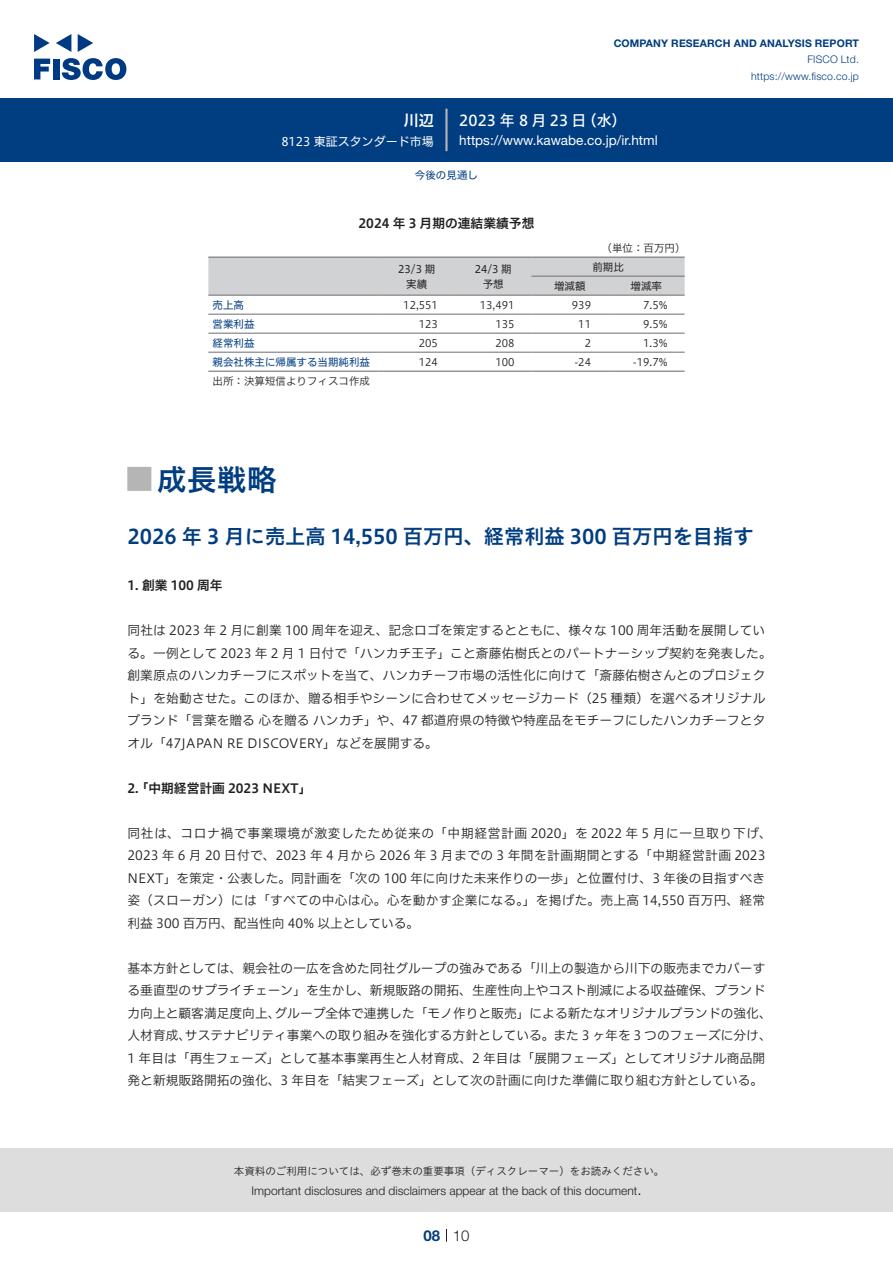
<style>
.page{position:relative;width:893px;height:1263px;background:#fff}
.page>*{position:absolute;margin:0;border:0;box-sizing:border-box;transform-origin:0 0}
.t1{font:30px "Hiragino UD Sans Std N W6";color:#003d81}
.t2{font:24px "Hiragino UD Sans Std N W6";color:#b5b5b6}
.中タイトル{font:20.25px "Hiragino UD Sans Std W6";color:#003d81}
.t3{font:15px "Hiragino UD Sans F Std N W5";letter-spacing:.21em;color:#fff}
.t4{font:300 15px "Helvetica Neue LT Std";color:#231f20}
.t5{font:15px "Hiragino UD Sans F Std N W6";color:#fff}
.t6{font:700 15px "Helvetica Neue LT Std";color:#003d81}
.t7{font:13.5px "Helvetica Neue LT Std";color:#fff}
.本文{font:12.75px/22.5px "Hiragino UD Sans F Std N W3";color:#231f20}
.本文-2{font:12.75px/22.5px "Hiragino UD Sans F Std N W3";letter-spacing:.02em;color:#231f20}
.小タイトル{font:12.75px "Hiragino UD Sans F Std N W6";color:#231f20}
.チャートタイトル{font:12.75px "Hiragino UD Sans F Std N W6";color:#231f20}
.t8{font:300 12px "Helvetica Neue LT Std";color:#231f20}
.t9{font:12px "Hiragino UD Sans F Std N W4";color:#fff}
.表数字{font:10.5px "Hiragino UD Sans F Std N W3";color:#231f20}
.t10{font:10.5px "Hiragino UD Sans Std W3";color:#231f20}
.t11{font:700 10.5px "Helvetica Neue LT Std";letter-spacing:.015em;color:#003d81}
.t12{font:300 10.5px/16.5px "Helvetica Neue LT Std";letter-spacing:.015em;color:#003d81;text-align:right}
.表左{font:10.5px "Hiragino UD Sans F Std N W4";color:#003d81}
.表上{font:10.5px "Hiragino UD Sans F Std N W4";color:#231f20}
.表組み基本スタイル{font:10.5px "Hiragino UD Sans F Std N W3";color:#231f20}
.表単位{font:10.5px "Hiragino UD Sans F Std N W3";color:#231f20}
.ヘッダー{font:10.5px "Hiragino UD Sans F Std N W4";color:#003d81}
</style>
<div class="page">
<div style="left:0;top:1148px;width:893px;height:64px;background:#ddd"></div>
<svg style="left:34px;top:59px;width:16px;height:20px"></svg>
<div style="left:53px;top:59px;width:6px;height:20px;background:#003a83"></div>
<svg style="left:62px;top:58px;width:64px;height:22px"></svg>
<svg style="left:34px;top:34px;width:16px;height:18px"></svg>
<svg style="left:78px;top:34px;width:15px;height:18px"></svg>
<svg style="left:56px;top:34px;width:15px;height:18px"></svg>
<div style="left:0;top:98px;width:893px;height:64px;background:#003d81"></div>
<hr style="left:445px;top:109px;width:3px;height:42px;background:#b5b5b6">
<svg style="left:446px;top:1229px;width:1px;height:13px"></svg>
<div style="left:208px;top:258px;width:477px;height:37px;background:#d1d2d4"></div>
<hr style="left:531px;top:276px;width:77px;height:1px;background:#6c6d70">
<hr style="left:608px;top:276px;width:77px;height:1px;background:#6c6d70">
<hr style="left:208px;top:295px;width:170px;height:1px;background:#6c6d70">
<hr style="left:378px;top:295px;width:77px;height:1px;background:#6c6d70">
<hr style="left:455px;top:295px;width:76px;height:1px;background:#6c6d70">
<hr style="left:531px;top:295px;width:77px;height:1px;background:#6c6d70">
<hr style="left:608px;top:295px;width:77px;height:1px;background:#6c6d70">
<hr style="left:208px;top:314px;width:170px;height:1px;background:#6c6d70">
<hr style="left:378px;top:314px;width:77px;height:1px;background:#6c6d70">
<hr style="left:455px;top:314px;width:76px;height:1px;background:#6c6d70">
<hr style="left:531px;top:314px;width:77px;height:1px;background:#6c6d70">
<hr style="left:608px;top:314px;width:77px;height:1px;background:#6c6d70">
<hr style="left:208px;top:333px;width:170px;height:1px;background:#6c6d70">
<hr style="left:378px;top:333px;width:77px;height:1px;background:#6c6d70">
<hr style="left:455px;top:333px;width:76px;height:1px;background:#6c6d70">
<hr style="left:531px;top:333px;width:77px;height:1px;background:#6c6d70">
<hr style="left:608px;top:333px;width:77px;height:1px;background:#6c6d70">
<hr style="left:208px;top:352px;width:170px;height:1px;background:#6c6d70">
<hr style="left:378px;top:352px;width:77px;height:1px;background:#6c6d70">
<hr style="left:455px;top:352px;width:76px;height:1px;background:#6c6d70">
<hr style="left:531px;top:352px;width:77px;height:1px;background:#6c6d70">
<hr style="left:608px;top:352px;width:77px;height:1px;background:#6c6d70">
<hr style="left:208px;top:257px;width:170px;height:1px;background:#6c6d70">
<hr style="left:378px;top:257px;width:77px;height:1px;background:#6c6d70">
<hr style="left:455px;top:257px;width:76px;height:1px;background:#6c6d70">
<hr style="left:531px;top:257px;width:77px;height:1px;background:#6c6d70">
<hr style="left:608px;top:257px;width:77px;height:1px;background:#6c6d70">
<hr style="left:208px;top:371px;width:170px;height:1px;background:#6c6d70">
<hr style="left:378px;top:371px;width:77px;height:1px;background:#6c6d70">
<hr style="left:455px;top:371px;width:76px;height:1px;background:#6c6d70">
<hr style="left:531px;top:371px;width:77px;height:1px;background:#6c6d70">
<hr style="left:608px;top:371px;width:77px;height:1px;background:#6c6d70">
<p class="t5" style="left:404px;top:109px;width:31px">川辺</p>
<p class="t9" style="left:281px;top:132px;width:154px">8123 東証スタンダード市場</p>
<p class="t11" style="left:614px;top:37px;width:247px">COMPANY RESEARCH AND ANALYSIS REPORT</p>
<p class="t12" style="left:751px;top:51px;width:109px">FISCO Ltd. https://www.fisco.co j p.</p>
<p class="t3" style="left:582px;top:109px;width:46px">（水(</p>
<p class="t3" style="left:459px;top:109px;width:129px">2023年8月23日</p>
<p class="t7" style="left:459px;top:132px;width:200px">https://www.kawabe.co j p. .i r/ html</p>
<p class="ヘッダー" style="left:415px;top:167px;width:64px">今後の見通し</p>
<p class="チャートタイトル" style="left:359px;top:214px;width:177px">2024 年 3 月期の連結業績予想</p>
<p class="表単位" style="left:602px;top:240px;width:85px">（単位：百万円(</p>
<p class="表上" style="left:398px;top:261px;width:39px">23/3 期</p>
<p class="表上" style="left:406px;top:276px;width:22px">実績</p>
<p class="表上" style="left:475px;top:261px;width:39px">24/3 期</p>
<p class="表上" style="left:483px;top:276px;width:22px">予想</p>
<p class="表上" style="left:592px;top:259px;width:33px">前期比</p>
<p class="表上" style="left:554px;top:278px;width:33px">増減額</p>
<p class="表上" style="left:631px;top:278px;width:33px">増減率</p>
<p class="表左" style="left:213px;top:297px;width:33px">売上高</p>
<p class="表数字" style="left:403px;top:297px;width:36px">12,551</p>
<p class="表数字" style="left:480px;top:297px;width:36px">13,491</p>
<p class="表数字" style="left:572px;top:297px;width:21px">939</p>
<p class="表数字" style="left:643px;top:297px;width:26px">7.5%</p>
<p class="表左" style="left:213px;top:316px;width:43px">営業利益</p>
<p class="表数字" style="left:419px;top:316px;width:21px">123</p>
<p class="表数字" style="left:495px;top:316px;width:21px">135</p>
<p class="表数字" style="left:578px;top:316px;width:14px">11</p>
<p class="表数字" style="left:643px;top:316px;width:26px">9.5%</p>
<p class="表左" style="left:213px;top:335px;width:43px">経常利益</p>
<p class="表数字" style="left:419px;top:335px;width:21px">205</p>
<p class="表数字" style="left:495px;top:335px;width:21px">208</p>
<p class="表数字" style="left:585px;top:335px;width:8px">2</p>
<p class="表数字" style="left:643px;top:335px;width:26px">1.3%</p>
<p class="表左" style="left:213px;top:354px;width:159px">親会社株主に帰属する当期純利益</p>
<p class="表組み基本スタイル" style="left:213px;top:373px;width:159px">出所：決算短信よりフィスコ作成</p>
<p class="表数字" style="left:419px;top:354px;width:21px">124</p>
<p class="表数字" style="left:495px;top:354px;width:21px">100</p>
<p class="表数字" style="left:574px;top:354px;width:18px">-24</p>
<p class="表数字" style="left:633px;top:354px;width:36px">-19.7%</p>
<p class="t1" style="left:157px;top:456px;width:121px">成長戦略</p>
<p class="t2" style="left:128px;top:461px;width:25px">█</p>
<p class="中タイトル" style="left:128px;top:521px;width:628px">2026 年 3 月に売上高 14,550 百万円、経常利益 300 百万円を目指す</p>
<p class="小タイトル" style="left:128px;top:576px;width:97px">1. 創業 100 周年</p>
<p class="本文" style="left:128px;top:618px;width:646px">同社は 2023 年 2 月に創業 100 周年を迎え、記念ロゴを策定するとともに、様々な 100 周年活動を展開している。一例として 2023 年 2 月 1 日付で「ハンカチ王子」こと斎藤佑樹氏とのパートナーシップ契約を発表した。創業原点のハンカチーフにスポットを当て、ハンカチーフ市場の活性化に向けて「斎藤佑樹さんとのプロジェクト」を始動させた。このほか、贈る相手やシーンに合わせてメッセージカード（25 種類）を選べるオリジナルブランド「言葉を贈る心を贈るハンカチ」や、47 都道府県の特徴や特産品をモチーフにしたハンカチーフとタオル「47JAPAN RE DISCOVERY」などを展開する。</p>
<p class="小タイトル" style="left:136px;top:778px;width:177px">「中期経営計画 2023 NEXT「</p>
<p class="小タイトル" style="left:128px;top:778px;width:13px">2.</p>
<p class="本文-2" style="left:128px;top:821px;width:646px">同社は、コロナ禍で事業環境が激変したため従来の「中期経営計画 2020」を 2022 年 5 月に一旦取り下げ、2023 年 6 月 20 日付で、2023 年 4 月から 2026 年 3 月までの 3 年間を計画期間とする「中期経営計画 2023<br>NEXT」を策定・公表した。同計画を「次の 100 年に向けた未来作りの一歩」と位置付け、3 年後の目指すべき姿（スローガン）には「すべての中心は心。心を動かす企業になる。」を掲げた。売上高 14,550 百万円、経常利益 300 百万円、配当性向 40% 以上としている。</p>
<p class="本文" style="left:128px;top:956px;width:639px">基本方針としては、親会社の一広を含めた同社グループの強みである「川上の製造から川下の販売までカバーす</p>
<p class="本文" style="left:128px;top:979px;width:639px">る垂直型のサプライチェーン」を生かし、新規販路の開拓、生産性向上やコスト削減による収益確保、ブランド</p>
<p class="本文" style="left:274px;top:1001px;width:499px">グループ全体で連携した「モノ作りと販売」による新たなオリジナルブランドの強化、</p>
<p class="本文" style="left:185px;top:1001px;width:588px;text-indent:-57px">力向上と顧客満足度向上、<br>サステナビリティ事業への取り組みを強化する方針としている。また 3 ヶ年を 3 つのフェーズに分け、</p>
<p class="本文" style="left:128px;top:1024px;width:639px">人材育成、<br>1 年目は「再生フェーズ」として基本事業再生と人材育成、2 年目は「展開フェーズ」としてオリジナル商品開発と新規販路開拓の強化、3 年目を「結実フェーズ」として次の計画に向けた準備に取り組む方針としている。</p>
<p class="t10" style="left:234px;top:1163px;width:432px">本資料のご利用については、必ず巻末の重要事項（ディスクレーマー）をお読みください。</p>
<p class="t4" style="left:637px;top:1180px;width:6px">.</p>
<p class="t8" style="left:251px;top:1183px;width:387px">Important disclosures and disclaimers appear at the back of this document</p>
<p class="t6" style="left:423px;top:1226px;width:18px">08</p>
<p class="t4" style="left:453px;top:1226px;width:18px">10</p>
</div>
